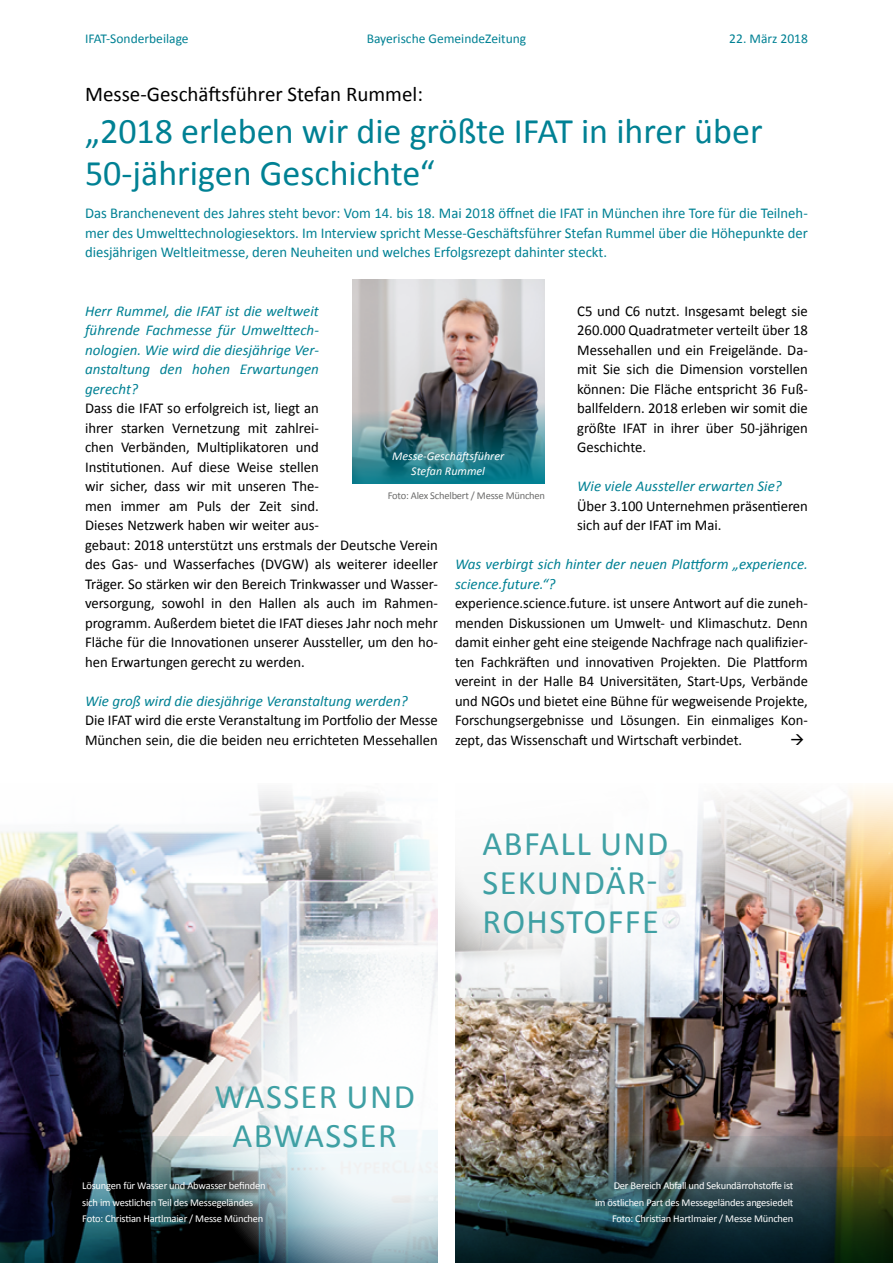
<style>
.page{position:relative;width:893px;height:1263px;background:#fff}
.page>*{position:absolute;margin:0;border:0;box-sizing:border-box;transform-origin:0 0}
.t1{font:36px/42px "Calibri";color:#008194}
.t2{font:34.5px/39px "Calibri";letter-spacing:.04em;color:#3fa0a4;text-align:center}
.Headline_Person_14pt{font:21px "Calibri";color:#000}
.Blocksatz_Sonderdruc{font:15px/19.5px "Calibri";color:#000}
.Einleitung_Calibri_g{font:15px/19.5px "Calibri";color:#008194;text-align:justify}
.Frage-Interviwq{font:italic 15px/19.5px "Calibri";color:#008194;text-align:justify}
.t3{font:13.5px "Calibri";color:#008194}
.Notiz_italic_8pt{font:italic 12px/15px "Calibri";color:#fff;text-align:center}
.BU_auf_Schwarz{font:10.5px/16.5px "Calibri";letter-spacing:-.02em;color:#fff;text-align:right}
.BU_auf_Schwarz-2{font:10.5px "Calibri";letter-spacing:-.02em;color:#6c6c6b}
</style>
<div class="page">
<img style="left:0;top:824px;width:238px;height:312px">
<svg style="left:0;top:1136px;width:91px;height:31px"></svg>
<svg style="left:0;top:1167px;width:91px;height:96px"></svg>
<img style="left:91px;top:884px;width:347px;height:379px">
<img style="left:455px;top:1016px;width:438px;height:120px">
<img style="left:455px;top:1136px;width:438px;height:31px">
<img style="left:455px;top:1167px;width:438px;height:96px">
<img style="left:238px;top:787px;width:655px;height:229px">
<img style="left:352px;top:279px;width:192px;height:118px">
<img style="left:352px;top:397px;width:192px;height:87px">
<p class="t3" style="left:85px;top:30px;width:105px">IFAT-Sonderbeilage</p>
<p class="t3" style="left:367px;top:30px;width:161px">Bayerische GemeindeZeitung</p>
<p class="t3" style="left:729px;top:30px;width:80px">22. März 2018</p>
<p class="Headline_Person_14pt" style="left:85px;top:81px;width:339px">Messe-Geschäftsführer Stefan Rummel:</p>
<p class="t1" style="left:85px;top:110px;width:679px">„2018 erleben wir die größte IFAT in ihrer über<br>50-jährigen Geschichte“</p>
<p class="Einleitung_Calibri_g" style="left:85px;top:203px;width:724px">Das Branchenevent des Jahres steht bevor: Vom 14. bis 18. Mai 2018 öffnet die IFAT in München ihre Tore für die Teilneh&shy;mer des Umwelttechnologiesektors. Im Interview spricht Messe-Geschäftsführer Stefan Rummel über die Höhepunkte der diesjährigen Weltleitmesse, deren Neuheiten und welches Erfolgsrezept dahinter steckt.</p>
<p class="Blocksatz_Sonderdruc" style="left:577px;top:301px;width:232px;text-align:justify">C5 und C6 nutzt. Insgesamt belegt sie 260.000 Quadratmeter verteilt über 18<br>Messehallen und ein Freigelände. Da&shy;mit Sie sich die Dimension vorstellen können: Die Fläche entspricht 36 Fuß&shy;ballfeldern. 2018 erleben wir somit die größte IFAT in ihrer über 50-jährigen Geschichte.</p>
<p class="Frage-Interviwq" style="left:577px;top:476px;width:206px">Wie viele Aussteller erwarten Sie?</p>
<p class="Blocksatz_Sonderdruc" style="left:577px;top:496px;width:232px">Über 3.100 Unternehmen präsentieren sich auf der IFAT im Mai.</p>
<p class="Frage-Interviwq" style="left:455px;top:554px;width:354px">Was verbirgt sich hinter der neuen Plattform „experience. science.future.“?</p>
<p class="Blocksatz_Sonderdruc" style="left:455px;top:593px;width:354px;text-align:justify">experience.science.future. ist unsere Antwort auf die zuneh&shy;menden Diskussionen um Umwelt- und Klimaschutz. Denn damit einher geht eine steigende Nachfrage nach qualifizier&shy;ten Fachkräften und innovativen Projekten. Die Plattform vereint in der Halle B4 Universitäten, Start-Ups, Verbände und NGOs und bietet eine Bühne für wegweisende Projekte, Forschungsergebnisse und Lösungen. Ein einmaliges Kon&shy;zept, das Wissenschaft und Wirtschaft verbindet.</p>
<p class="Frage-Interviwq" style="left:85px;top:300px;width:235px">Herr Rummel, die IFAT ist die weltweit führende Fachmesse für Umwelttech&shy;nologien. Wie wird die diesjährige Ver&shy;anstaltung den hohen Erwartungen gerecht?</p>
<p class="Blocksatz_Sonderdruc" style="left:85px;top:398px;width:354px">Dass die IFAT so erfolgreich ist, liegt an<br>ihrer starken Vernetzung mit zahlrei-<br>chen Verbänden, Multiplikatoren und<br>Institutionen. Auf diese Weise stellen<br>wir sicher, dass wir mit unseren The-<br>men immer am Puls der Zeit sind.<br>Dieses Netzwerk haben wir weiter aus-<br>gebaut: 2018 unterstützt uns erstmals der Deutsche Verein des Gas- und Wasserfaches (DVGW) als weiterer ideeller Träger. So stärken wir den Bereich Trinkwasser und Wasser&shy;versorgung, sowohl in den Hallen als auch im Rahmen&shy;programm. Außerdem bietet die IFAT dieses Jahr noch mehr Fläche für die Innovationen unserer Aussteller, um den ho&shy;hen Erwartungen gerecht zu werden.</p>
<p class="Frage-Interviwq" style="left:85px;top:690px;width:324px">Wie groß wird die diesjährige Veranstaltung werden?</p>
<p class="Blocksatz_Sonderdruc" style="left:85px;top:710px;width:354px">Die IFAT wird die erste Veranstaltung im Portfolio der Messe<br>München sein, die die beiden neu errichteten Messehallen</p>
<p class="Notiz_italic_8pt" style="left:392px;top:448px;width:114px">Messe-Geschäftsführer<br>Stefan Rummel</p>
<p class="BU_auf_Schwarz-2" style="left:388px;top:489px;width:159px">Foto: Alex Schelbert / Messe München</p>
<p class="t2" style="left:214px;top:1077px;width:202px">WASSER UND<br>ABWASSER</p>
<p class="BU_auf_Schwarz" style="left:82px;top:1177px;width:185px;text-align:left">Lösungen für Wasser und Abwasser befinden sich im westlichen Teil des Messegeländes<br>Foto: Christian Hartlmaier / Messe München</p>
<p class="t2" style="left:483px;top:824px;width:187px;text-align:left">ABFALL UND<br>SEKUNDÄR-<br>ROHSTOFFE</p>
<p class="BU_auf_Schwarz" style="left:595px;top:1177px;width:200px">Der Bereich Abfall und Sekundärrohstoffe ist<br>im östlichen Part des Messegeländes angesiedelt<br>Foto: Christian Hartlmaier / Messe München</p>
</div>
